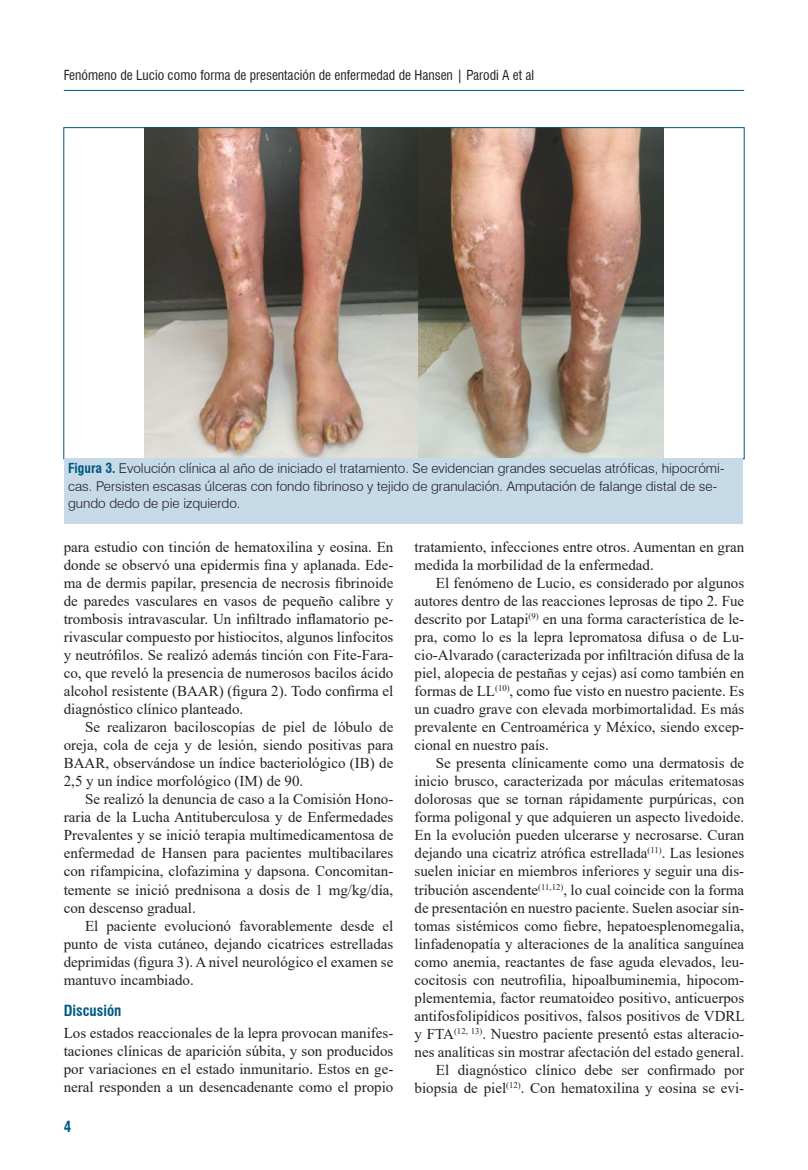
<style>
.page{position:relative;width:808px;height:1170px;background:#fff}
.page>*{position:absolute;margin:0;border:0;box-sizing:border-box;transform-origin:0 0}
.primer{font:15px/18px "Times New Roman";color:#231f20;text-align:justify}
.sub_1{font:700 condensed 15px "Swiss 721 BT";color:#005883}
.t1{font:300 13.5px/17.5px "Swiss 721 BT";color:#231f20}
.t2{font:condensed 13.5px "Swiss 721 BT";color:#231f20}
.s1{font-weight:700;font-stretch:condensed;color:#005883}
</style>
<div class="page">
<hr style="left:64px;top:90px;width:680px;height:1px;background:#005883">
<img style="left:144px;top:129px;width:520px;height:328px">
<div style="left:64px;top:459px;width:678px;height:65px;background:#c6dae8"></div>
<p class="t2" style="left:64px;top:67px;width:472px">Fenómeno de Lucio como forma de presentación de enfermedad de Hansen | Parodi A et al</p>
<p class="t1" style="left:68px;top:459px;width:658px"><span class="s1">Figura 3.</span> Evolución clínica al año de iniciado el tratamiento. Se evidencian grandes secuelas atróficas, hipocrómi&shy;cas. Persisten escasas úlceras con fondo fibrinoso y tejido de granulación. Amputación de falange distal de se&shy;gundo dedo de pie izquierdo.</p>
<p class="primer" style="left:64px;top:537px;width:331px">para estudio con tinción de hematoxilina y eosina. En donde se observó una epidermis fina y aplanada. Ede&shy;ma de dermis papilar, presencia de necrosis fibrinoide de paredes vasculares en vasos de pequeño calibre y trombosis intravascular. Un infiltrado inflamatorio pe&shy;rivascular compuesto por histiocitos, algunos linfocitos y neutrófilos. Se realizó además tinción con Fite-Fara&shy;co, que reveló la presencia de numerosos bacilos ácido alcohol resistente (BAAR) (figura 2). Todo confirma el diagnóstico clínico planteado.</p>
<p class="primer" style="left:64px;top:717px;width:331px;text-indent:21px">Se realizaron baciloscopías de piel de lóbulo de oreja, cola de ceja y de lesión, siendo positivas para BAAR, observándose un índice bacteriológico (IB) de 2,5 y un índice morfológico (IM) de 90.</p>
<p class="primer" style="left:64px;top:789px;width:331px;text-indent:21px">Se realizó la denuncia de caso a la Comisión Hono&shy;raria de la Lucha Antituberculosa y de Enfermedades Prevalentes y se inició terapia multimedicamentosa de enfermedad de Hansen para pacientes multibacilares con rifampicina, clofazimina y dapsona. Concomitan&shy;temente se inició prednisona a dosis de 1 mg/kg/día, con descenso gradual.</p>
<p class="primer" style="left:64px;top:915px;width:331px;text-indent:21px">El paciente evolucionó favorablemente desde el punto de vista cutáneo, dejando cicatrices estrelladas deprimidas (figura 3). A nivel neurológico el examen se mantuvo incambiado.</p>
<p class="sub_1" style="left:64px;top:1001px;width:59px">Discusión</p>
<p class="primer" style="left:64px;top:1023px;width:331px">Los estados reaccionales de la lepra provocan manifes&shy;taciones clínicas de aparición súbita, y son producidos por variaciones en el estado inmunitario. Estos en ge&shy;neral responden a un desencadenante como el propio</p>
<p class="sub_1" style="left:64px;top:1116px;width:9px">4</p>
<p class="primer" style="left:415px;top:537px;width:331px">tratamiento, infecciones entre otros. Aumentan en gran medida la morbilidad de la enfermedad.</p>
<p class="primer" style="left:415px;top:573px;width:331px;text-indent:21px">El fenómeno de Lucio, es considerado por algunos autores dentro de las reacciones leprosas de tipo 2. Fue descrito por Latapi<sup>(9)</sup> en una forma característica de le&shy;pra, como lo es la lepra lepromatosa difusa o de Lu&shy;cio-Alvarado (caracterizada por infiltración difusa de la piel, alopecia de pestañas y cejas) así como también en formas de LL<sup>(10)</sup>, como fue visto en nuestro paciente. Es un cuadro grave con elevada morbimortalidad. Es más prevalente en Centroamérica y México, siendo excep&shy;cional en nuestro país.</p>
<p class="primer" style="left:415px;top:753px;width:332px;text-indent:21px">Se presenta clínicamente como una dermatosis de inicio brusco, caracterizada por máculas eritematosas dolorosas que se tornan rápidamente purpúricas, con forma poligonal y que adquieren un aspecto livedoide.<br>En la evolución pueden ulcerarse y necrosarse. Curan dejando una cicatriz atrófica estrellada<sup>(11)</sup>. Las lesiones suelen iniciar en miembros inferiores y seguir una dis&shy;tribución ascendente<sup>(11,12)</sup>, lo cual coincide con la forma de presentación en nuestro paciente. Suelen asociar sín&shy;tomas sistémicos como fiebre, hepatoesplenomegalia, linfadenopatía y alteraciones de la analítica sanguínea como anemia, reactantes de fase aguda elevados, leu&shy;cocitosis con neutrofilia, hipoalbuminemia, hipocom&shy;plementemia, factor reumatoideo positivo, anticuerpos antifosfolipídicos positivos, falsos positivos de VDRL y FTA<sup>(12,</sup> <sup>13)</sup>. Nuestro paciente presentó estas alteracio&shy;nes analíticas sin mostrar afectación del estado general.</p>
<p class="primer" style="left:415px;top:1059px;width:331px;text-align:right">El diagnóstico clínico debe ser confirmado por biopsia de piel<sup>(12)</sup>. Con hematoxilina y eosina se evi-</p>
</div>
